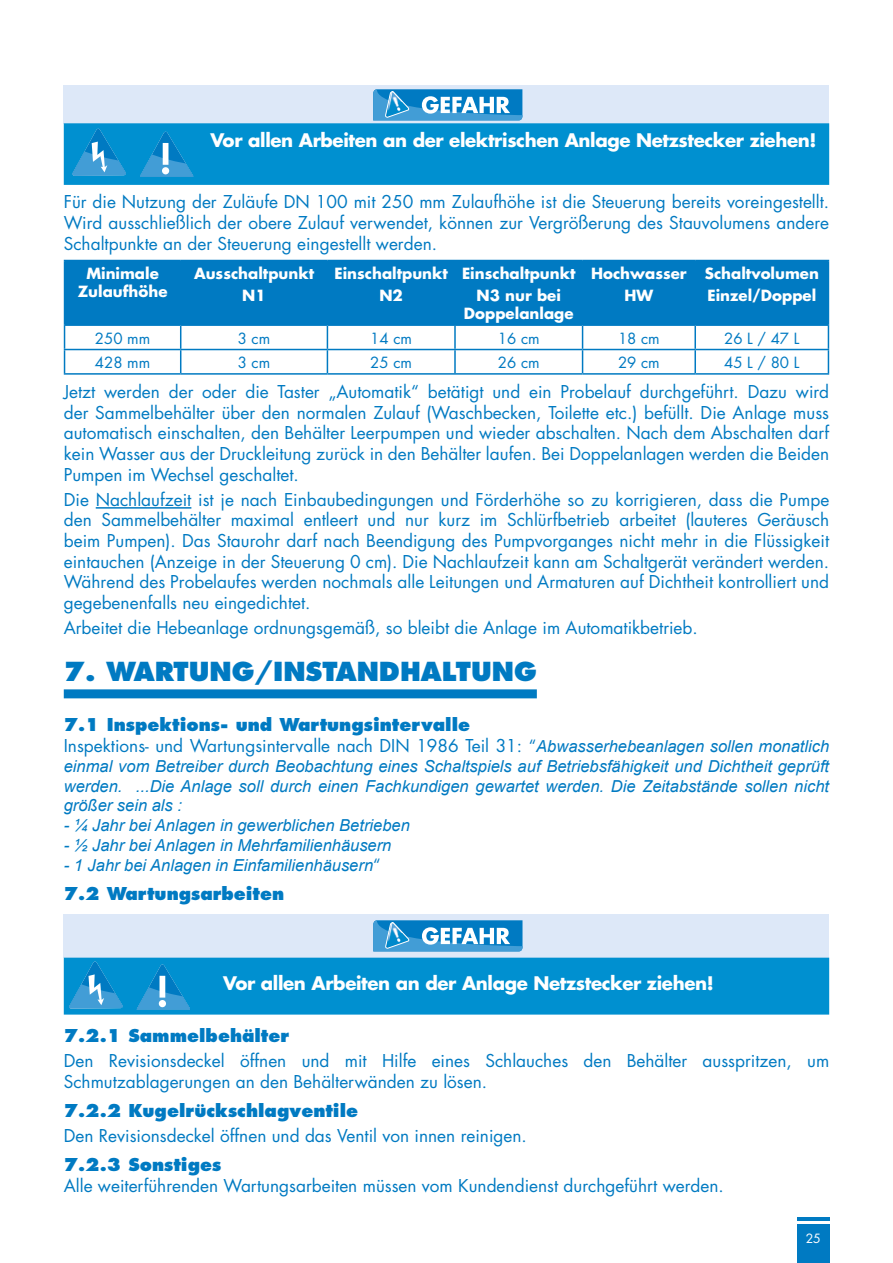
<style>
.page{position:relative;width:893px;height:1263px;background:#fff}
.page>*{position:absolute;margin:0;border:0;box-sizing:border-box;transform-origin:0 0}
.t1{font:800 25.5px "Futura Std";color:#007ac2}
.t2{font:700 18.15px "Futura Std";letter-spacing:-.02em;color:#fff}
.t3{font:17.25px/20.7px "Futura Std";color:#007ac2;text-align:justify}
.t4{font:800 17.25px "Futura Std";color:#007ac2}
.t5{font:italic 16.5px/19.8px "Arial";color:#007ac2;text-align:justify}
.t6{font:700 15px/22.2px "Futura Std";color:#fff;text-align:center}
.t7{font:15px "Futura Std";color:#007ac2}
.t8{font:12.45px "Futura Std";color:#fff}
.s1{font-weight:800}
.s2{font-size:16.5px}
.s3{font-family:"Arial";font-style:italic;font-size:16.5px}
.s4{font-family:"Futura Std";font-style:normal}
</style>
<div class="page">
<div style="left:797px;top:1224px;width:33px;height:39px;background:#007ac2"></div>
<hr style="left:797px;top:1217px;width:33px;height:4px;background:#007ac2">
<hr style="left:96px;top:507px;width:95px;height:2px;background:#007ac2">
<div style="left:64px;top:689px;width:473px;height:9px;background:#007ac2"></div>
<div style="left:64px;top:85px;width:765px;height:38px;background:#dde8f8"></div>
<div style="left:64px;top:123px;width:765px;height:62px;background:#0090d0"></div>
<div style="left:65px;top:261px;width:763px;height:63px;background:#007ac2"></div>
<hr style="left:64px;top:260px;width:117px;height:1px;background:#007ac2">
<hr style="left:64px;top:261px;width:1px;height:63px;background:#007ac2">
<hr style="left:181px;top:260px;width:146px;height:1px;background:#007ac2">
<hr style="left:180px;top:261px;width:1px;height:63px;background:#007ac2">
<hr style="left:327px;top:260px;width:128px;height:1px;background:#007ac2">
<hr style="left:327px;top:261px;width:1px;height:63px;background:#007ac2">
<hr style="left:455px;top:260px;width:128px;height:1px;background:#007ac2">
<hr style="left:454px;top:261px;width:2px;height:63px;background:#007ac2">
<hr style="left:583px;top:260px;width:112px;height:1px;background:#007ac2">
<hr style="left:582px;top:261px;width:1px;height:63px;background:#007ac2">
<hr style="left:695px;top:260px;width:134px;height:1px;background:#007ac2">
<hr style="left:694px;top:261px;width:2px;height:63px;background:#007ac2">
<hr style="left:828px;top:261px;width:1px;height:63px;background:#007ac2">
<hr style="left:64px;top:324px;width:117px;height:2px;background:#007ac2">
<hr style="left:181px;top:324px;width:146px;height:2px;background:#007ac2">
<hr style="left:327px;top:324px;width:128px;height:2px;background:#007ac2">
<hr style="left:455px;top:324px;width:128px;height:2px;background:#007ac2">
<hr style="left:454px;top:326px;width:2px;height:23px;background:#007ac2">
<hr style="left:583px;top:324px;width:112px;height:2px;background:#007ac2">
<hr style="left:695px;top:324px;width:134px;height:2px;background:#007ac2">
<hr style="left:694px;top:326px;width:2px;height:23px;background:#007ac2">
<hr style="left:64px;top:349px;width:117px;height:1px;background:#007ac2">
<svg style="left:64px;top:326px;width:1px;height:47px"></svg>
<hr style="left:181px;top:349px;width:146px;height:1px;background:#007ac2">
<svg style="left:180px;top:326px;width:1px;height:47px"></svg>
<hr style="left:327px;top:349px;width:128px;height:1px;background:#007ac2">
<svg style="left:327px;top:326px;width:1px;height:47px"></svg>
<hr style="left:455px;top:349px;width:128px;height:1px;background:#007ac2">
<hr style="left:454px;top:350px;width:2px;height:23px;background:#007ac2">
<hr style="left:583px;top:349px;width:112px;height:1px;background:#007ac2">
<svg style="left:582px;top:326px;width:1px;height:47px"></svg>
<hr style="left:695px;top:349px;width:134px;height:1px;background:#007ac2">
<hr style="left:694px;top:350px;width:2px;height:23px;background:#007ac2">
<svg style="left:828px;top:326px;width:1px;height:47px"></svg>
<hr style="left:64px;top:373px;width:117px;height:2px;background:#007ac2">
<hr style="left:181px;top:373px;width:146px;height:2px;background:#007ac2">
<hr style="left:327px;top:373px;width:128px;height:2px;background:#007ac2">
<hr style="left:455px;top:373px;width:128px;height:2px;background:#007ac2">
<hr style="left:583px;top:373px;width:112px;height:2px;background:#007ac2">
<hr style="left:695px;top:373px;width:134px;height:2px;background:#007ac2">
<div style="left:64px;top:914px;width:765px;height:44px;background:#dde8f8"></div>
<svg style="left:373px;top:89px;width:149px;height:31px;background:#4ba1d5"></svg>
<svg style="left:140px;top:132px;width:53px;height:45px;background:#2698d2"></svg>
<svg style="left:72px;top:129px;width:54px;height:47px;background:#2798d3"></svg>
<svg style="left:373px;top:920px;width:149px;height:31px;background:#4ba1d5"></svg>
<div style="left:64px;top:958px;width:765px;height:56px;background:#0090d0"></div>
<p class="t2" style="left:210px;top:128px;width:607px">Vor allen Arbeiten an der elektrischen Anlage Netzstecker ziehen!</p>
<p class="t3" style="left:64px;top:192px;width:767px">Für die Nutzung der Zuläufe DN 100 mit 250 mm Zulaufhöhe ist die Steuerung bereits voreingestellt.<br>Wird ausschließlich der obere Zulauf verwendet, können zur Vergrößerung des Stauvolumens andere Schaltpunkte an der Steuerung eingestellt werden.</p>
<p class="t6" style="left:78px;top:264px;width:91px;line-height:18px">Minimale<br>Zulaufhöhe</p>
<p class="t6" style="left:194px;top:262px;width:122px">Ausschaltpunkt<br>N1</p>
<p class="t6" style="left:334px;top:262px;width:115px">Einschaltpunkt<br>N2</p>
<p class="t6" style="left:462px;top:262px;width:115px">Einschaltpunkt<br>N3 nur bei</p>
<p class="t6" style="left:464px;top:302px;width:111px">Doppelanlage</p>
<p class="t6" style="left:591px;top:262px;width:97px">Hochwasser<br>HW</p>
<p class="t6" style="left:705px;top:262px;width:116px;text-align:left">Schaltvolumen<br>Einzel/Doppel</p>
<p class="t7" style="left:95px;top:328px;width:57px">250 mm</p>
<p class="t7" style="left:238px;top:328px;width:34px">3 cm</p>
<p class="t7" style="left:370px;top:328px;width:43px">14 cm</p>
<p class="t7" style="left:498px;top:328px;width:43px">16 cm</p>
<p class="t7" style="left:618px;top:328px;width:43px">18 cm</p>
<p class="t7" style="left:724px;top:328px;width:77px">26 L / 47 L</p>
<p class="t7" style="left:95px;top:353px;width:57px">428 mm</p>
<p class="t7" style="left:238px;top:353px;width:34px">3 cm</p>
<p class="t7" style="left:370px;top:353px;width:43px">25 cm</p>
<p class="t7" style="left:498px;top:353px;width:43px">26 cm</p>
<p class="t7" style="left:618px;top:353px;width:43px">29 cm</p>
<p class="t7" style="left:724px;top:353px;width:77px">45 L / 80 L</p>
<p class="t3" style="left:64px;top:381px;width:767px">Jetzt werden der oder die Taster „Automatik“ betätigt und ein Probelauf durchgeführt. Dazu wird der Sammelbehälter über den normalen Zulauf (Waschbecken, Toilette etc.) befüllt. Die Anlage muss automatisch einschalten, den Behälter Leerpumpen und wieder abschalten. Nach dem Abschalten darf kein Wasser aus der Druckleitung zurück in den Behälter laufen. Bei Doppelanlagen werden die Beiden Pumpen im Wechsel geschaltet.</p>
<p class="t3" style="left:64px;top:489px;width:767px">Die Nachlaufzeit ist je nach Einbaubedingungen und Förderhöhe so zu korrigieren, dass die Pumpe den Sammelbehälter maximal entleert und nur kurz im Schlürfbetrieb arbeitet (lauteres Geräusch beim Pumpen). Das Staurohr darf nach Beendigung des Pumpvorganges nicht mehr in die Flüssigkeit eintauchen (Anzeige in der Steuerung 0 cm). Die Nachlaufzeit kann am Schaltgerät verändert werden.<br>Während des Probelaufes werden nochmals alle Leitungen und Armaturen auf Dichtheit kontrolliert und gegebenenfalls neu eingedichtet.</p>
<p class="t3" style="left:64px;top:617px;width:636px">Arbeitet die Hebeanlage ordnungsgemäß, so bleibt die Anlage im Automatikbetrieb.</p>
<h1 class="t1" style="left:64px;top:655px;width:475px">7. WARTUNG/INSTANDHALTUNG</h1>
<p class="t3" style="left:64px;top:715px;width:767px"><span class="s1">7.1 Inspektions- und Wartungsintervalle<br></span>Inspektions- und Wartungsintervalle nach DIN 1986 Teil 31: <span class="s2">“</span><span class="s3">Abwasserhebeanlagen sollen monatlich</span></p>
<p class="t5" style="left:64px;top:756px;width:767px">einmal vom Betreiber durch Beobachtung eines Schaltspiels auf Betriebsfähigkeit und Dichtheit geprüft werden. ...Die Anlage soll durch einen Fachkundigen gewartet werden. Die Zeitabstände sollen nicht größer sein als :</p>
<p class="t5" style="left:64px;top:816px;width:348px">- ¼ Jahr bei Anlagen in gewerblichen Betrieben</p>
<p class="t5" style="left:64px;top:835px;width:329px">- ½ Jahr bei Anlagen in Mehrfamilienhäusern</p>
<p class="t5" style="left:64px;top:855px;width:318px">- 1 Jahr bei Anlagen in Einfamilienhäusern<span class="s4">“</span></p>
<p class="t4" style="left:64px;top:883px;width:222px">7.2 Wartungsarbeiten</p>
<p class="t2" style="left:223px;top:971px;width:492px">Vor allen Arbeiten an der Anlage Netzstecker ziehen!</p>
<p class="t4" style="left:64px;top:1025px;width:227px">7.2.1 Sammelbehälter</p>
<p class="t3" style="left:64px;top:1050px;width:767px">Den Revisionsdeckel öffnen und mit Hilfe eines Schlauches den Behälter ausspritzen, um<br>Schmutzablagerungen an den Behälterwänden zu lösen.</p>
<p class="t4" style="left:64px;top:1099px;width:296px">7.2.2 Kugelrückschlagventile</p>
<p class="t3" style="left:64px;top:1125px;width:465px">Den Revisionsdeckel öffnen und das Ventil von innen reinigen.</p>
<p class="t4" style="left:64px;top:1154px;width:159px">7.2.3 Sonstiges</p>
<p class="t3" style="left:64px;top:1175px;width:662px">Alle weiterführenden Wartungsarbeiten müssen vom Kundendienst durchgeführt werden.</p>
<p class="t8" style="left:806px;top:1230px;width:17px">25</p>
</div>
